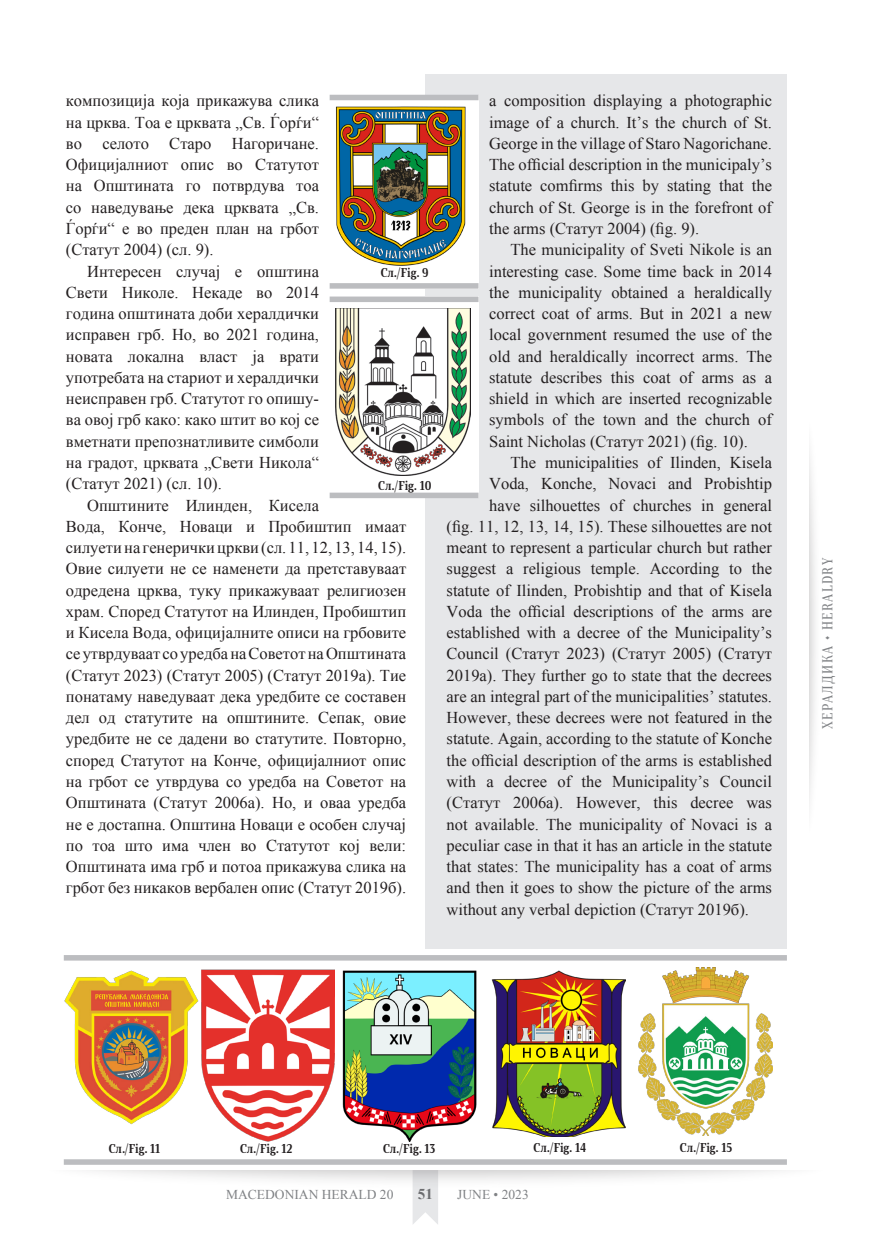
<style>
.page{position:relative;width:872px;height:1255px;background:#fff}
.page>*{position:absolute;margin:0;border:0;box-sizing:border-box;transform-origin:0 0}
._1_ГЛАВЕН_ТЕКСТ{font:16.5px/21.3px "Times New Roman";color:#231f20;text-align:justify}
.t1{font:700 15px "Times New Roman";color:#6c6d70}
.t2{font:13.5px "Times New Roman";color:#808285}
.t3{font:13.5px "Skola Serif Cn";letter-spacing:.1em;color:#808285}
.ПОД_СЛИКА_1{font:700 12px "Skola Serif Cn";color:#231f20}
</style>
<div class="page">
<img style="left:90px;top:1170px;width:692px;height:54px">
<div style="left:425px;top:74px;width:362px;height:874px;background:#e6e7e9"></div>
<div style="left:330px;top:95px;width:148px;height:194px;background:#fff"></div>
<div style="left:330px;top:95px;width:148px;height:5px;background:#bcbdc0"></div>
<div style="left:330px;top:283px;width:148px;height:6px;background:#bcbdc0"></div>
<img style="left:336px;top:106px;width:130px;height:160px">
<div style="left:330px;top:296px;width:148px;height:202px;background:#fff"></div>
<div style="left:330px;top:296px;width:148px;height:6px;background:#bcbdc0"></div>
<div style="left:330px;top:492px;width:148px;height:6px;background:#bcbdc0"></div>
<img style="left:335px;top:308px;width:135px;height:167px">
<div style="left:64px;top:955px;width:723px;height:5px;background:#bcbdc0"></div>
<div style="left:64px;top:1159px;width:723px;height:5px;background:#bcbdc0"></div>
<img style="left:64px;top:970px;width:135px;height:154px">
<img style="left:201px;top:969px;width:134px;height:172px">
<img style="left:342px;top:970px;width:134px;height:171px">
<img style="left:491px;top:970px;width:134px;height:166px">
<img style="left:638px;top:967px;width:135px;height:168px">
<p class="_1_ГЛАВЕН_ТЕКСТ" style="left:66px;top:90px;width:254px">композиција која прикажува слика на црква. Тоа е црквата „Св. Ѓорѓи“ во селото Старо Нагоричане.<br>Официјалниот опис во Статутот на Општината го потврдува тоа со наведување дека црквата „Св.<br>Ѓорѓи“ е во преден план на грбот (Статут 2004) (сл. 9).</p>
<p class="_1_ГЛАВЕН_ТЕКСТ" style="left:66px;top:260px;width:254px;text-indent:21px">Интересен случај е општина Свети Николе. Некаде во 2014 година општината доби хералдички исправен грб. Но, во 2021 година, новата локална власт ја врати употребата на стариот и хералдички неисправен грб. Статутот го опишу&shy;ва овој грб како: како штит во кој се вметнати препознатливите симболи на градот, црквата „Свети Никола“ (Статут 2021) (сл. 10).</p>
<p class="_1_ГЛАВЕН_ТЕКСТ" style="left:66px;top:494px;width:342px;text-align:left;text-indent:21px">Општините Илинден, Кисела<br>Вода, Конче, Новаци и Пробиштип имаат силуети на генерички цркви (сл. 11, 12, 13, 14, 15).<br>Овие силуети не се наменети да претставуваат одредена црква, туку прикажуваат религиозен храм. Според Статутот на Илинден, Пробиштип и Кисела Вода, официјалните описи на грбовите се утврдуваат со уредба на Советот на Општината (Статут 2023) (Статут 2005) (Статут 2019а). Тие понатаму наведуваат дека уредбите се составен дел од статутите на општините. Сепак, овие уредбите не се дадени во статутите. Повторно, според Статутот на Конче, официјалниот опис на грбот се утврдува со уредба на Советот на Општината (Статут 2006а). Но, и оваа уредба не е достапна. Општина Новаци е особен случај по тоа што има член во Статутот кој вели:<br>Општината има грб и потоа прикажува слика на грбот без никаков вербален опис (Статут 2019б).</p>
<p class="ПОД_СЛИКА_1" style="left:381px;top:266px;width:49px">Сл./Fig. 9</p>
<p class="ПОД_СЛИКА_1" style="left:378px;top:478px;width:55px">Сл./Fig. 10</p>
<p class="_1_ГЛАВЕН_ТЕКСТ" style="left:489px;top:90px;width:284px">a composition displaying a photographic image of a church. It’s the church of St.<br>George in the village of Staro Nagorichane.<br>The official description in the municipaly’s statute comfirms this by stating that the church of St. George is in the forefront of the arms (Статут 2004) (fig. 9).</p>
<p class="_1_ГЛАВЕН_ТЕКСТ" style="left:489px;top:239px;width:284px;text-indent:21px">The municipality of Sveti Nikole is an interesting case. Some time back in 2014 the municipality obtained a heraldically correct coat of arms. But in 2021 a new local government resumed the use of the old and heraldically incorrect arms. The statute describes this coat of arms as a shield in which are inserted recognizable symbols of the town and the church of Saint Nicholas (Статут 2021) (fig. 10).</p>
<p class="_1_ГЛАВЕН_ТЕКСТ" style="left:510px;top:451px;width:263px">The municipalities of Ilinden, Kisela</p>
<p class="_1_ГЛАВЕН_ТЕКСТ" style="left:489px;top:473px;width:284px">Voda, Konche, Novaci and Probishtip</p>
<p class="_1_ГЛАВЕН_ТЕКСТ" style="left:489px;top:494px;width:284px">have silhouettes of churches in general</p>
<p class="_1_ГЛАВЕН_ТЕКСТ" style="left:446px;top:515px;width:327px">(fig. 11, 12, 13, 14, 15). These silhouettes are not</p>
<p class="_1_ГЛАВЕН_ТЕКСТ" style="left:446px;top:536px;width:327px">meant to represent a particular church but rather</p>
<p class="_1_ГЛАВЕН_ТЕКСТ" style="left:446px;top:558px;width:327px">suggest a religious temple. According to the</p>
<p class="_1_ГЛАВЕН_ТЕКСТ" style="left:446px;top:579px;width:327px">statute of Ilinden, Probishtip and that of Kisela</p>
<p class="_1_ГЛАВЕН_ТЕКСТ" style="left:446px;top:600px;width:327px">Voda the official descriptions of the arms are</p>
<p class="_1_ГЛАВЕН_ТЕКСТ" style="left:446px;top:621px;width:327px">established with a decree of the Municipality’s</p>
<p class="_1_ГЛАВЕН_ТЕКСТ" style="left:446px;top:643px;width:327px">Council (Статут 2023) (Статут 2005) (Статут</p>
<p class="_1_ГЛАВЕН_ТЕКСТ" style="left:446px;top:664px;width:327px">2019а). They further go to state that the decrees</p>
<p class="_1_ГЛАВЕН_ТЕКСТ" style="left:446px;top:685px;width:327px">are an integral part of the municipalities’ statutes.</p>
<p class="_1_ГЛАВЕН_ТЕКСТ" style="left:446px;top:706px;width:327px">However, these decrees were not featured in the</p>
<p class="_1_ГЛАВЕН_ТЕКСТ" style="left:446px;top:728px;width:327px">statute. Again, according to the statute of Konche</p>
<p class="_1_ГЛАВЕН_ТЕКСТ" style="left:446px;top:749px;width:327px">the official description of the arms is established</p>
<p class="_1_ГЛАВЕН_ТЕКСТ" style="left:446px;top:770px;width:327px">with a decree of the Municipality’s Council</p>
<p class="_1_ГЛАВЕН_ТЕКСТ" style="left:446px;top:791px;width:327px">(Статут 2006a). However, this decree was</p>
<p class="_1_ГЛАВЕН_ТЕКСТ" style="left:446px;top:813px;width:327px">not available. The municipality of Novaci is a</p>
<p class="_1_ГЛАВЕН_ТЕКСТ" style="left:446px;top:834px;width:327px">peculiar case in that it has an article in the statute</p>
<p class="_1_ГЛАВЕН_ТЕКСТ" style="left:446px;top:855px;width:327px">that states: The municipality has a coat of arms</p>
<p class="_1_ГЛАВЕН_ТЕКСТ" style="left:446px;top:876px;width:327px">and then it goes to show the picture of the arms</p>
<p class="_1_ГЛАВЕН_ТЕКСТ" style="left:446px;top:898px;width:304px">without any verbal depiction (Статут 2019б).</p>
<p class="t3" style="left:819px;top:729px;width:173px;rotate:-90deg">ХЕРАЛДИКА • HERALDRY</p>
<p class="ПОД_СЛИКА_1" style="left:109px;top:1140px;width:53px">Сл./Fig. 11</p>
<p class="ПОД_СЛИКА_1" style="left:240px;top:1141px;width:54px">Сл./Fig. 12</p>
<p class="ПОД_СЛИКА_1" style="left:383px;top:1141px;width:54px">Сл./Fig. 13</p>
<p class="ПОД_СЛИКА_1" style="left:533px;top:1140px;width:54px">Сл./Fig. 14</p>
<p class="ПОД_СЛИКА_1" style="left:680px;top:1140px;width:54px">Сл./Fig. 15</p>
<p class="t2" style="left:226px;top:1184px;width:169px">MACEDONIAN HERALD 20</p>
<p class="t1" style="left:418px;top:1183px;width:16px">51</p>
<p class="t2" style="left:457px;top:1184px;width:73px">JUNE • 2023</p>
</div>
